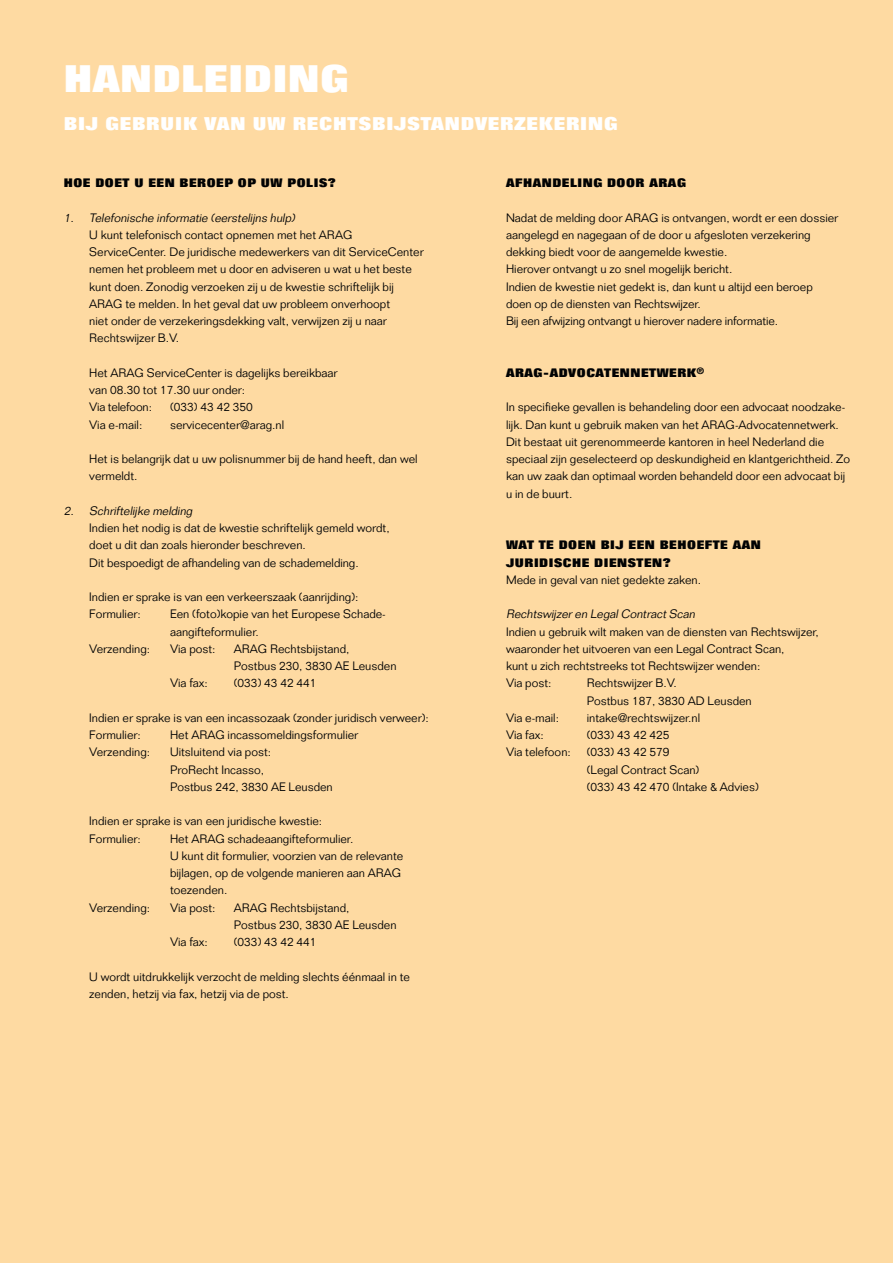
<style>
.page{position:relative;width:893px;height:1263px;background:#fedaa2}
.page>*{position:absolute;margin:0;border:0;box-sizing:border-box;transform-origin:0 0}
._01-heading_groot{font:800 37.5px "Folio";letter-spacing:.025em;color:#fff}
._01-heading_groot-2{font:800 18px "Folio";letter-spacing:.05em;color:#fff}
._02-body_opsomming{font:300 12px/17.2px "Folio";color:#010203}
._02-body{font:300 12px/17.2px "Folio";color:#010203}
._01-heading{font:800 12px/17.2px "Folio";letter-spacing:.05em;color:#010203}
._04-_cursief__tussenkop{font:italic 300 12px "Folio";color:#010203}
</style>
<div class="page">
<p class="_01-heading_groot" style="left:64px;top:58px;width:286px">HANDLEIDING</p>
<p class="_01-heading_groot-2" style="left:64px;top:113px;width:555px">BIJ GEBRUIK VAN UW RECHTSBIJSTANDVERZEKERING</p>
<p class="_01-heading" style="left:64px;top:174px;width:274px">HOE DOET U EEN BEROEP OP UW POLIS?</p>
<p class="_04-_cursief__tussenkop" style="left:64px;top:210px;width:235px">1. Telefonische informatie (eerstelijns hulp)</p>
<p class="_02-body_opsomming" style="left:89px;top:226px;width:336px">U kunt telefonisch contact opnemen met het ARAG ServiceCenter. De juridische medewerkers van dit ServiceCenter nemen het probleem met u door en adviseren u wat u het beste kunt doen. Zonodig verzoeken zij u de kwestie schriftelijk bij ARAG te melden. In het geval dat uw probleem onverhoopt<br>niet onder de verzekeringsdekking valt, verwijzen zij u naar Rechtswijzer B.V.</p>
<p class="_02-body_opsomming" style="left:89px;top:364px;width:250px">Het ARAG ServiceCenter is dagelijks bereikbaar van 08.30 tot 17.30 uur onder:</p>
<p class="_02-body_opsomming" style="left:89px;top:399px;width:64px">Via telefoon:</p>
<p class="_02-body_opsomming" style="left:170px;top:399px;width:84px">(033) 43 42 350</p>
<p class="_02-body_opsomming" style="left:89px;top:416px;width:55px">Via e-mail:</p>
<p class="_02-body_opsomming" style="left:170px;top:416px;width:116px">servicecenter@arag.nl</p>
<p class="_02-body_opsomming" style="left:89px;top:450px;width:330px">Het is belangrijk dat u uw polisnummer bij de hand heeft, dan wel vermeldt.</p>
<p class="_04-_cursief__tussenkop" style="left:64px;top:503px;width:133px">2. Schriftelij ke melding</p>
<p class="_02-body_opsomming" style="left:89px;top:519px;width:302px">Indien het nodig is dat de kwestie schriftelijk gemeld wordt, doet u dit dan zoals hieronder beschreven.</p>
<p class="_02-body_opsomming" style="left:89px;top:554px;width:271px">Dit bespoedigt de afhandeling van de schademelding.</p>
<p class="_02-body_opsomming" style="left:89px;top:588px;width:271px">Indien er sprake is van een verkeerszaak (aanrijding):</p>
<p class="_02-body_opsomming" style="left:89px;top:606px;width:53px">Formulier:</p>
<p class="_02-body_opsomming" style="left:170px;top:606px;width:217px">Een (foto)kopie van het Europese Schade&shy;aangifteformulier.</p>
<p class="_02-body_opsomming" style="left:89px;top:640px;width:62px">Verzending:</p>
<p class="_02-body_opsomming" style="left:170px;top:640px;width:47px">Via post:</p>
<p class="_02-body_opsomming" style="left:234px;top:640px;width:164px">ARAG Rechtsbijstand,<br>Postbus 230, 3830 AE Leusden</p>
<p class="_02-body_opsomming" style="left:170px;top:675px;width:39px">Via fax:</p>
<p class="_02-body_opsomming" style="left:234px;top:675px;width:84px">(033) 43 42 441</p>
<p class="_02-body_opsomming" style="left:89px;top:709px;width:341px">Indien er sprake is van een incassozaak (zonder juridisch verweer):</p>
<p class="_02-body_opsomming" style="left:89px;top:726px;width:53px">Formulier:</p>
<p class="_02-body_opsomming" style="left:170px;top:726px;width:190px">Het ARAG incassomeldingsformulier</p>
<p class="_02-body_opsomming" style="left:89px;top:744px;width:62px">Verzending:</p>
<p class="_02-body_opsomming" style="left:170px;top:744px;width:164px">Uitsluitend via post:<br>ProRecht Incasso,<br>Postbus 242, 3830 AE Leusden</p>
<p class="_02-body_opsomming" style="left:89px;top:813px;width:234px">Indien er sprake is van een juridische kwestie:</p>
<p class="_02-body_opsomming" style="left:89px;top:830px;width:53px">Formulier:</p>
<p class="_02-body_opsomming" style="left:170px;top:830px;width:235px">Het ARAG schadeaangifteformulier.<br>U kunt dit formulier, voorzien van de relevante bijlagen, op de volgende manieren aan ARAG toezenden.</p>
<p class="_02-body_opsomming" style="left:89px;top:899px;width:62px">Verzending:</p>
<p class="_02-body_opsomming" style="left:170px;top:899px;width:47px">Via post:</p>
<p class="_02-body_opsomming" style="left:234px;top:899px;width:117px">ARAG Rechtsbijstand,</p>
<p class="_02-body_opsomming" style="left:234px;top:916px;width:164px">Postbus 230, 3830 AE Leusden</p>
<p class="_02-body_opsomming" style="left:170px;top:933px;width:39px">Via fax:</p>
<p class="_02-body_opsomming" style="left:234px;top:933px;width:84px">(033) 43 42 441</p>
<p class="_02-body_opsomming" style="left:89px;top:968px;width:322px">U wordt uitdrukkelijk verzocht de melding slechts éénmaal in te zenden, hetzij via fax, hetzij via de post.</p>
<p class="_01-heading" style="left:506px;top:174px;width:181px">AFHANDELING DOOR ARAG</p>
<p class="_02-body" style="left:506px;top:209px;width:334px">Nadat de melding door ARAG is ontvangen, wordt er een dossier aangelegd en nagegaan of de door u afgesloten verzekering dekking biedt voor de aangemelde kwestie.<br>Hierover ontvangt u zo snel mogelijk bericht.<br>Indien de kwestie niet gedekt is, dan kunt u altijd een beroep doen op de diensten van Rechtswijzer.<br>Bij een afwijzing ontvangt u hierover nadere informatie.</p>
<p class="_01-heading" style="left:506px;top:364px;width:200px">ARAG-ADVOCATENNETWERK<sup>®</sup></p>
<p class="_02-body" style="left:506px;top:399px;width:346px">In specifieke gevallen is behandeling door een advocaat noodzake&shy;lijk. Dan kunt u gebruik maken van het ARAG-Advocatennetwerk.<br>Dit bestaat uit gerenommeerde kantoren in heel Nederland die speciaal zijn geselecteerd op deskundigheid en klantgerichtheid. Zo kan uw zaak dan optimaal worden behandeld door een advocaat bij u in de buurt.</p>
<p class="_01-heading" style="left:506px;top:537px;width:256px">WAT TE DOEN BIJ EEN BEHOEFTE AAN<br>JURIDISCHE DIENSTEN?</p>
<p class="_02-body" style="left:506px;top:571px;width:197px">Mede in geval van niet gedekte zaken.</p>
<p class="_04-_cursief__tussenkop" style="left:506px;top:607px;width:193px">Rechtswijzeren LegalContractScan</p>
<p class="_02-body" style="left:506px;top:623px;width:314px">Indien u gebruik wilt maken van de diensten van Rechtswijzer, waaronder het uitvoeren van een Legal Contract Scan,<br>kunt u zich rechtstreeks tot Rechtswijzer wenden:</p>
<p class="_02-body" style="left:506px;top:675px;width:47px">Via post:</p>
<p class="_02-body" style="left:587px;top:675px;width:91px">Rechtswijzer B.V.</p>
<p class="_02-body" style="left:587px;top:692px;width:166px">Postbus 187, 3830 AD Leusden</p>
<p class="_02-body" style="left:506px;top:709px;width:55px">Via e-mail:</p>
<p class="_02-body" style="left:587px;top:709px;width:115px">intake@rechtswijzer.nl</p>
<p class="_02-body" style="left:506px;top:726px;width:39px">Via fax:</p>
<p class="_02-body" style="left:587px;top:726px;width:84px">(033) 43 42 425</p>
<p class="_02-body" style="left:506px;top:744px;width:66px">Via telefoon:</p>
<p class="_02-body" style="left:587px;top:744px;width:114px">(033) 43 42 579 (Legal Contract Scan)</p>
<p class="_02-body" style="left:587px;top:778px;width:173px">(033) 43 42 470 (Intake &amp; Advies)</p>
</div>
